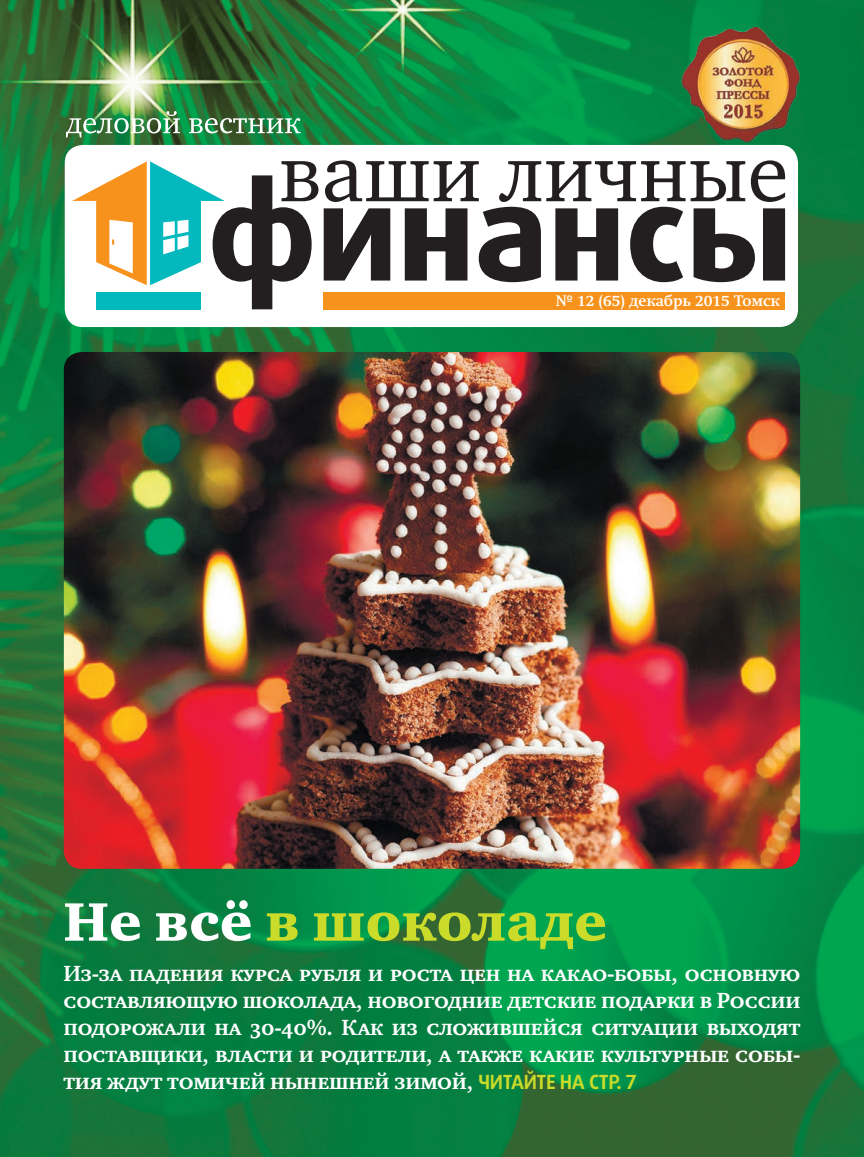
<style>
.page{position:relative;width:864px;height:1157px;background:#fff}
.page>*{position:absolute;margin:0;border:0;box-sizing:border-box;transform-origin:0 0}
.t1{font:55.5px "Charter Black C";color:#cadb2a}
.t2{font:700 22.5px/27px "Charter SCC";letter-spacing:-.01em;color:#fff;text-align:justify}
.t3{font:700 15px "Swift 1 OT";color:#fff}
.s1{color:#fff}
.s2{font-family:"Daxline Pro";font-size:19.5px;color:#cadb2a}
</style>
<div class="page">
<img style="left:0;top:0;width:863px;height:1157px">
<img style="left:64px;top:352px;width:735px;height:516px">
<div style="left:65px;top:145px;width:732px;height:182px;background:#fff;border-radius:18px"></div>
<svg style="left:72px;top:161px;width:140px;height:124px"></svg>
<svg style="left:281px;top:160px;width:503px;height:15px"></svg>
<div style="left:96px;top:292px;width:105px;height:17px;background:#03b9bd"></div>
<svg style="left:212px;top:175px;width:572px;height:134px"></svg>
<img style="left:66px;top:111px;width:234px;height:26px">
<img style="left:679px;top:27px;width:122px;height:115px">
<p class="t3" style="left:555px;top:291px;width:225px">№ 12 (65) декабрь 2015 Томск</p>
<p class="t3" style="left:552px;top:294px;width:219px">№ 11 (64) ноябрь 2015 Томск</p>
<h1 class="t1" style="left:63px;top:891px;width:544px"><span class="s1">Не всё</span> в шоколаде</h1>
<p class="t2" style="left:63px;top:959px;width:738px">Из-за падения курса рубля и роста цен на какао-бобы, основную составляющую шоколада, новогодние детские подарки в России подорожали на 30-40%. Как из сложившейся ситуации выходят поставщики, власти и родители, а также какие культурные собы&shy;тия ждут томичей нынешней зимой, <span class="s2">ЧИТАЙТЕ НА СТР. 7</span></p>
</div>
